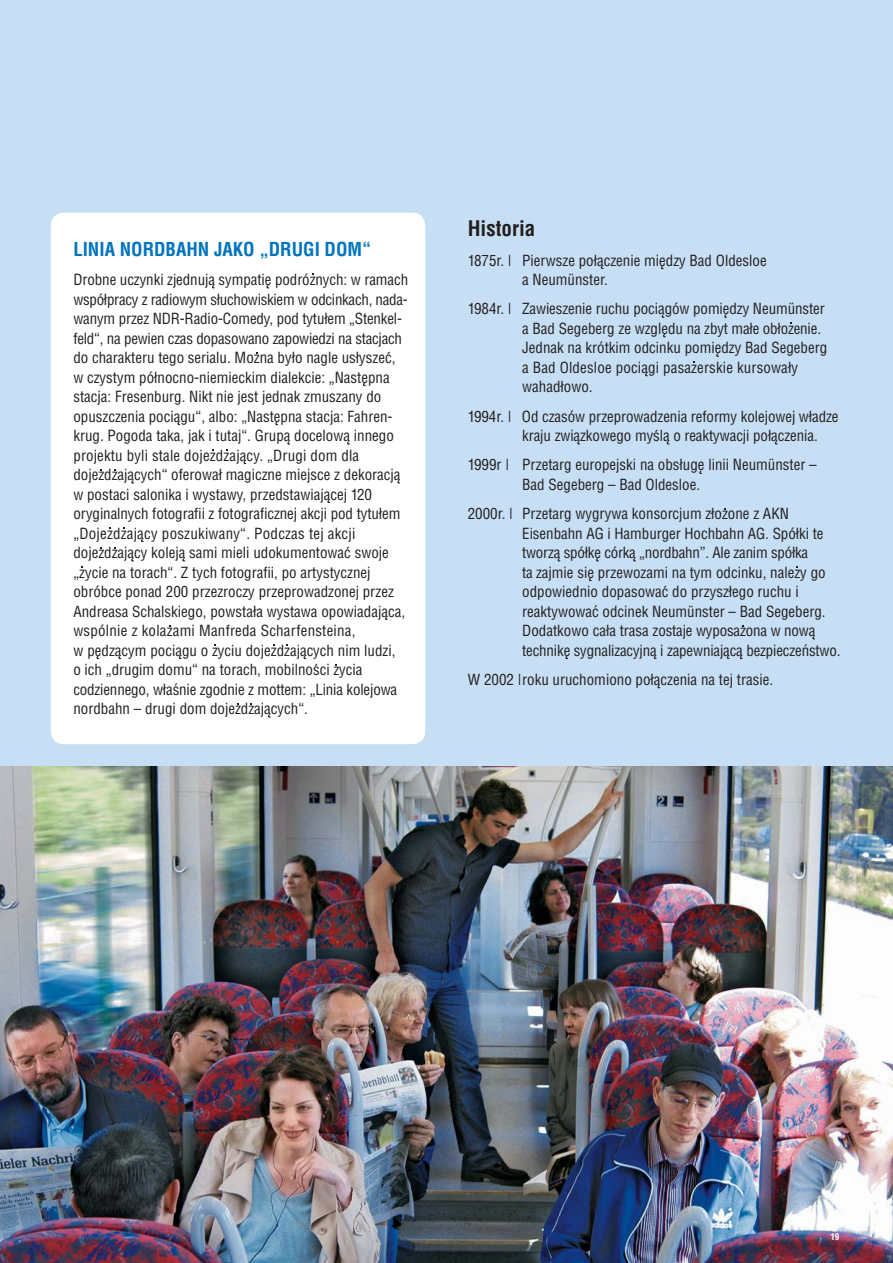
<style>
.page{position:relative;width:893px;height:1263px;background:#fff}
.page>*{position:absolute;margin:0;border:0;box-sizing:border-box;transform-origin:0 0}
.t1{font:700 condensed 21px "Helvetica";color:#231f20}
.t2{font:700 condensed 18.75px "Helvetica";color:#0074be}
.t3{font:condensed 15px/19.5px "Helvetica";color:#231f20}
.t4{font:700 condensed 9px "Helvetica";color:#fff}
</style>
<div class="page">
<div style="left:0;top:0;width:892px;height:1263px;background:#c7dff4"></div>
<img style="left:0;top:767px;width:892px;height:496px">
<div style="left:51px;top:213px;width:374px;height:531px;background:#fff;border-radius:13px"></div>
<svg style="left:804px;top:636px;width:11px;height:10px"></svg>
<p class="t2" style="left:73px;top:242px;width:299px">LINIA NORDBAHN JAKO „DRUGI DOM“</p>
<p class="t3" style="left:73px;top:271px;width:336px">Drobne uczynki zjednuja sympatie podróznych: w ramach współpracy z radiowym słuchowiskiem w odcinkach, nada&shy;wanym przez NDR-Radio-Comedy, pod tytułem „Stenkel&shy;feld“, na pewien czas dopasowano zapowiedzi na stacjach do charakteru tego serialu. Mozna było nagle usłyszec, w czystym północno-niemieckim dialekcie: „Nastepna stacja: Fresenburg. Nikt nie jest jednak zmuszany do opuszczenia pociagu“, albo: „Nastepna stacja: Fahren&shy;krug. Pogoda taka, jak i tutaj“. Grupa docelowa innego projektu byli stale dojezdzajacy. „Drugi dom dla dojezdzajacych“ oferował magiczne miejsce z dekoracja w postaci salonika i wystawy, przedstawiajacej 120 oryginalnych fotografii z fotograficznej akcji pod tytułem „Dojezdzajacy poszukiwany“. Podczas tej akcji dojezdzajacy koleja sami mieli udokumentowac swoje „zycie na torach“. Z tych fotografii, po artystycznej obróbce ponad 200 przezroczy przeprowadzonej przez Andreasa Schalskiego, powstała wystawa opowiadajaca, wspólnie z kolazami Manfreda Scharfensteina,<br>w pedzacym pociagu o zyciu dojezdzajacych nim ludzi,<br>o ich „drugim domu“ na torach, mobilnosci zycia codziennego, własnie zgodnie z mottem: „Linia kolejowa nordbahn – drugi dom dojezdzajacych“.</p>
<h1 class="t1" style="left:468px;top:221px;width:69px">Historia</h1>
<p class="t3" style="left:522px;top:252px;width:246px;text-indent:-54px">1875r. | Pierwsze połaczenie miedzy Bad Oldesloe a Neumünster.</p>
<p class="t3" style="left:522px;top:300px;width:306px;text-indent:-54px">1984r. | Zawieszenie ruchu pociagów pomiedzy Neumünster a Bad Segeberg ze wzgledu na zbyt małe obłozenie.<br>Jednak na krótkim odcinku pomiedzy Bad Segeberg a Bad Oldesloe pociagi pasazerskie kursowały wahadłowo.</p>
<p class="t3" style="left:522px;top:408px;width:318px;text-indent:-54px">1994r. | Od czasów przeprowadzenia reformy kolejowej władze kraju zwiazkowego mysla o reaktywacji połaczenia.</p>
<p class="t3" style="left:522px;top:456px;width:296px;text-indent:-54px">1999r | Przetarg europejski na obsługe linii Neumünster –<br>Bad Segeberg – Bad Oldesloe.</p>
<p class="t3" style="left:522px;top:505px;width:320px;text-indent:-54px">2000r. | Przetarg wygrywa konsorcjum złozone z AKN Eisenbahn AG i Hamburger Hochbahn AG. Spółki te tworza spółke córka „nordbahn”. Ale zanim spółka<br>ta zajmie sie przewozami na tym odcinku, nalezy go odpowiednio dopasowac do przyszłego ruchu i reaktywowac odcinek Neumünster – Bad Segeberg.<br>Dodatkowo cała trasa zostaje wyposazona w nowa technike sygnalizacyjna i zapewniajaca bezpieczenstwo.</p>
<p class="t3" style="left:468px;top:671px;width:307px">W 2002 | roku uruchomiono połaczenia na tej trasie.</p>
<p class="t4" style="left:830px;top:1233px;width:10px">19</p>
</div>
